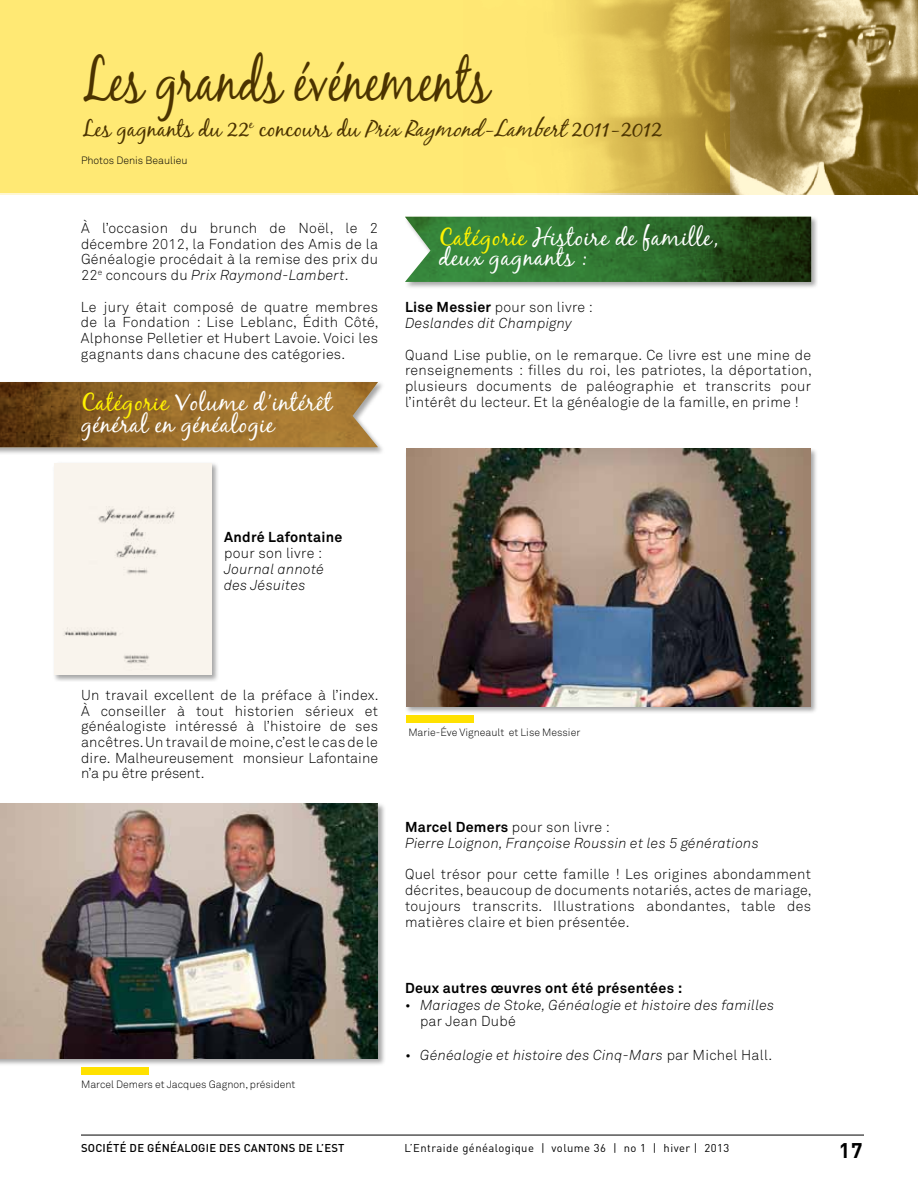
<style>
.page{position:relative;width:918px;height:1188px;background:#fff}
.page>*{position:absolute;margin:0;border:0;box-sizing:border-box;transform-origin:0 0}
.t1{font:60px "Black Jack";color:#4b3300;scale:.8 1}
.t2{font:24px/19.8px "Black Jack";letter-spacing:.02em;color:#fff}
.t3{font:22.5px "Black Jack";color:#4b3300}
.t4{font:700 21px "DIN";color:#000}
.t5{font:300 14.25px/15.8px "Akkurat";letter-spacing:.02em;color:#000;text-align:justify}
.t6{font:italic 300 14.25px/15.8px "Akkurat";letter-spacing:.02em;color:#000}
.t7{font:700 14.25px "Akkurat";letter-spacing:.02em;color:#000}
.t8{font:11.25px "DIN";letter-spacing:.04em;color:#000}
.t9{font:500 11.25px "DIN";letter-spacing:.02em;color:#000}
.t10{font:300 10.5px "Akkurat";color:#000}
.s1{font-style:italic}
.s2{color:#fff200}
.s3{font-weight:700;font-style:normal}
.s4{font-style:normal}
</style>
<div class="page">
<hr style="left:81px;top:1135px;width:783px;height:1px;background:#000">
<div style="left:0;top:380px;width:385px;height:75px;background:#000;opacity:.35"></div>
<img style="left:0;top:382px;width:378px;height:65px">
<div style="left:403px;top:215px;width:415px;height:75px;background:#000;opacity:.35"></div>
<img style="left:405px;top:217px;width:406px;height:65px">
<img style="left:0;top:0;width:918px;height:194px">
<div style="left:406px;top:715px;width:68px;height:7px;background:#ffe100"></div>
<div style="left:405px;top:447px;width:413px;height:267px;background:#000;opacity:.35"></div>
<img style="left:406px;top:449px;width:405px;height:258px">
<div style="left:81px;top:1067px;width:68px;height:7px;background:#ffe100"></div>
<div style="left:0;top:802px;width:386px;height:264px;background:#000;opacity:.35"></div>
<img style="left:0;top:803px;width:378px;height:256px">
<div style="left:52px;top:461px;width:167px;height:221px;background:#000;opacity:.35"></div>
<div style="left:54px;top:463px;width:157px;height:212px;background:#f9f4ed"></div>
<h1 class="t1" style="left:82px;top:44px;width:511px">Les grands événements</h1>
<h3 class="t3" style="left:82px;top:115px;width:582px">Les gagnants du 22<sup>e</sup> concours du <span class="s1">PrixRaymond-Lambert</span> 2011-2012</h3>
<p class="t10" style="left:81px;top:155px;width:108px">Photos Denis Beaulieu</p>
<p class="t5" style="left:81px;top:220px;width:299px">À l’occasion du brunch de Noël, le 2 décembre 2012, la Fondation des Amis de la Généalogie procédait à la remise des prix du 22<sup>e</sup> concours du <span class="s1">Prix Raymond-Lambert</span>.</p>
<p class="t5" style="left:81px;top:299px;width:299px">Le jury était composé de quatre membres de la Fondation : Lise Leblanc, Édith Côté, Alphonse Pelletier et Hubert Lavoie. Voici les gagnants dans chacune des catégories.</p>
<h2 class="t2" style="left:81px;top:391px;width:253px;line-height:21.8px"><span class="s2">Catégorie</span> Volume d’intérêt général en généalogie</h2>
<h2 class="t2" style="left:439px;top:227px;width:282px"><span class="s2">Catégorie</span> Histoire de famille, deux gagnants :</h2>
<p class="t6" style="left:405px;top:300px;width:190px"><span class="s3">Lise Messier</span> <span class="s4">pour son livre :<br></span>Deslandes dit Champigny</p>
<p class="t5" style="left:405px;top:347px;width:408px">Quand Lise publie, on le remarque. Ce livre est une mine de renseignements : filles du roi, les patriotes, la déportation, plusieurs documents de paléographie et transcrits pour l’intérêt du lecteur. Et la généalogie de la famille, en prime !</p>
<p class="t7" style="left:224px;top:528px;width:120px">André Lafontaine</p>
<p class="t5" style="left:224px;top:545px;width:100px">pour son livre :</p>
<p class="t6" style="left:224px;top:561px;width:101px">Journal annoté des Jésuites</p>
<p class="t5" style="left:81px;top:687px;width:299px">Un travail excellent de la préface à l’index.<br>À conseiller à tout historien sérieux et généalogiste intéressé à l’histoire de ses ancêtres. Un travail de moine, c’est le cas de le dire. Malheureusement monsieur Lafontaine n’a pu être présent.</p>
<p class="t10" style="left:81px;top:1078px;width:216px">Marcel Demers et Jacques Gagnon, président</p>
<p class="t10" style="left:408px;top:726px;width:173px">Marie-Éve Vigneault et Lise Messier</p>
<p class="t6" style="left:405px;top:819px;width:355px"><span class="s3">Marcel Demers</span> <span class="s4">pour son livre :<br></span>Pierre Loignon, Françoise Roussin et les 5 générations</p>
<p class="t5" style="left:405px;top:867px;width:408px">Quel trésor pour cette famille ! Les origines abondamment décrites, beaucoup de documents notariés, actes de mariage, toujours transcrits. Illustrations abondantes, table des matières claire et bien présentée.</p>
<p class="t7" style="left:405px;top:979px;width:279px">Deux autres œuvres ont été présentées :</p>
<p class="t6" style="left:405px;top:997px;width:371px">• Mariages de Stoke, Généalogie et histoire des familles</p>
<p class="t5" style="left:420px;top:1013px;width:97px">par Jean Dubé</p>
<p class="t6" style="left:405px;top:1047px;width:369px"><span class="s4">•</span> Généalogie et histoire des Cinq-Mars <span class="s4">par Michel Hall.</span></p>
<p class="t9" style="left:81px;top:1140px;width:265px">SOCIÉTÉ DE GÉNÉALOGIE DES CANTONS DE L’EST</p>
<p class="t8" style="left:405px;top:1141px;width:326px">L’Entraide généalogique | volume 36 | no 1 | hiver | 2013</p>
<h3 class="t4" style="left:839px;top:1136px;width:25px">17</h3>
</div>
